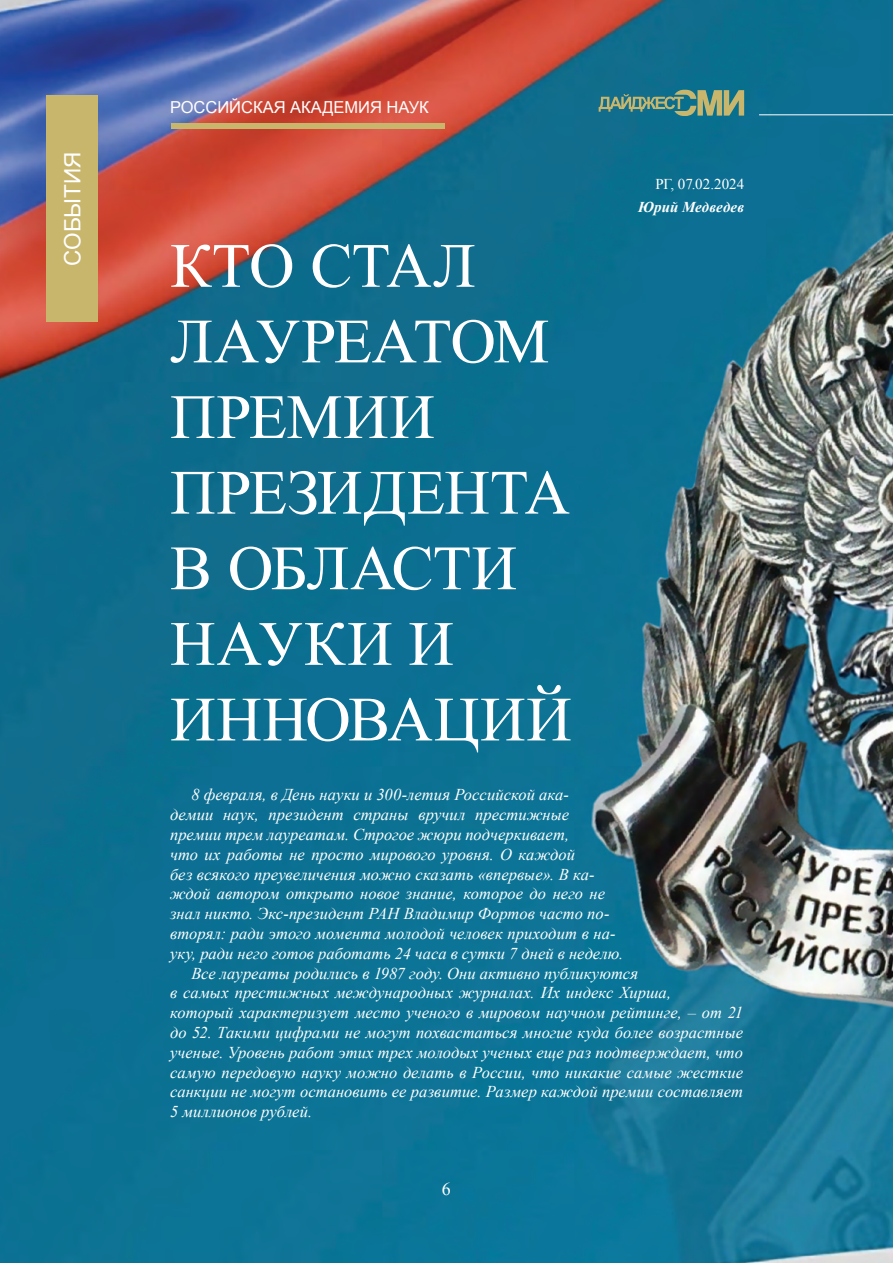
<style>
.page{position:relative;width:893px;height:1263px;background:#fff}
.page>*{position:absolute;margin:0;border:0;box-sizing:border-box;transform-origin:0 0}
.t1{font:63px/75.6px "Times New Roman";letter-spacing:-.01em;color:#fff}
.t2{font:22.5px "Arial";color:#fff}
.t3{font:18px "Times New Roman";color:#fff}
.t4{font:italic 16.5px "Times New Roman";letter-spacing:.005em;color:#fff}
.t5{font:16.5px "Arial";color:#fff}
.t6{font:15px "Times New Roman";color:#fff}
.t7{font:italic 700 15px "Times New Roman";letter-spacing:.005em;color:#fff}
</style>
<div class="page">
<img style="left:0;top:0;width:893px;height:1263px">
<hr style="left:759px;top:114px;width:134px;height:1px;background:#fff">
<div style="left:171px;top:123px;width:274px;height:6px;background:#c9b66d"></div>
<svg style="left:599px;top:90px;width:145px;height:26px;background:#608e7e"></svg>
<div style="left:47px;top:95px;width:51px;height:227px;background:#c9b66d"></div>
<h2 class="t2" style="left:58px;top:266px;width:116px;rotate:-90deg">СОБЫТИЯ</h2>
<p class="t5" style="left:170px;top:96px;width:260px">РОССИЙСКАЯ АКАДЕМИЯ НАУК</p>
<p class="t6" style="left:655px;top:174px;width:90px">РГ, 07.02.2024</p>
<p class="t7" style="left:638px;top:196px;width:108px">Юрий Медведев</p>
<h1 class="t1" style="left:170px;top:227px;width:403px">КТО СТАЛ<br>ЛАУРЕАТОМ<br>ПРЕМИИ<br>ПРЕЗИДЕНТА<br>В ОБЛАСТИ<br>НАУКИ И<br>ИННОВАЦИЙ</h1>
<p class="t4" style="left:191px;top:783px;width:379px">8 февраля, в День науки и 300-летия Российской ака-</p>
<p class="t4" style="left:170px;top:803px;width:401px">демии наук, президент страны вручил престижные</p>
<p class="t4" style="left:170px;top:823px;width:401px">премии трем лауреатам. Строгое жюри подчеркивает,</p>
<p class="t4" style="left:170px;top:843px;width:407px">что их работы не просто мирового уровня. О каждой</p>
<p class="t4" style="left:170px;top:863px;width:426px">без всякого преувеличения можно сказать «впервые». В ка-</p>
<p class="t4" style="left:170px;top:882px;width:437px">ждой автором открыто новое знание, которое до него не</p>
<p class="t4" style="left:170px;top:902px;width:441px">знал никто. Экс-президент РАН Владимир Фортов часто по-</p>
<p class="t4" style="left:170px;top:922px;width:447px">вторял: ради этого момента молодой человек приходит в на-</p>
<p class="t4" style="left:170px;top:942px;width:455px">уку, ради него готов работать 24 часа в сутки 7 дней в неделю.</p>
<p class="t4" style="left:191px;top:962px;width:448px">Все лауреаты родились в 1987 году. Они активно публикуются</p>
<p class="t4" style="left:170px;top:981px;width:503px">в самых престижных международных журналах. Их индекс Хирша,</p>
<p class="t4" style="left:170px;top:1001px;width:575px">который характеризует место ученого в мировом научном рейтинге, – от 21</p>
<p class="t4" style="left:170px;top:1021px;width:574px">до 52. Такими цифрами не могут похвастаться многие куда более возрастные</p>
<p class="t4" style="left:170px;top:1041px;width:574px">ученые. Уровень работ этих трех молодых ученых еще раз подтверждает, что</p>
<p class="t4" style="left:170px;top:1061px;width:574px">самую передовую науку можно делать в России, что никакие самые жесткие</p>
<p class="t4" style="left:170px;top:1080px;width:574px">санкции не могут остановить ее развитие. Размер каждой премии составляет</p>
<p class="t4" style="left:170px;top:1100px;width:144px">5 миллионов рублей.</p>
<p class="t3" style="left:442px;top:1176px;width:10px">6</p>
</div>
